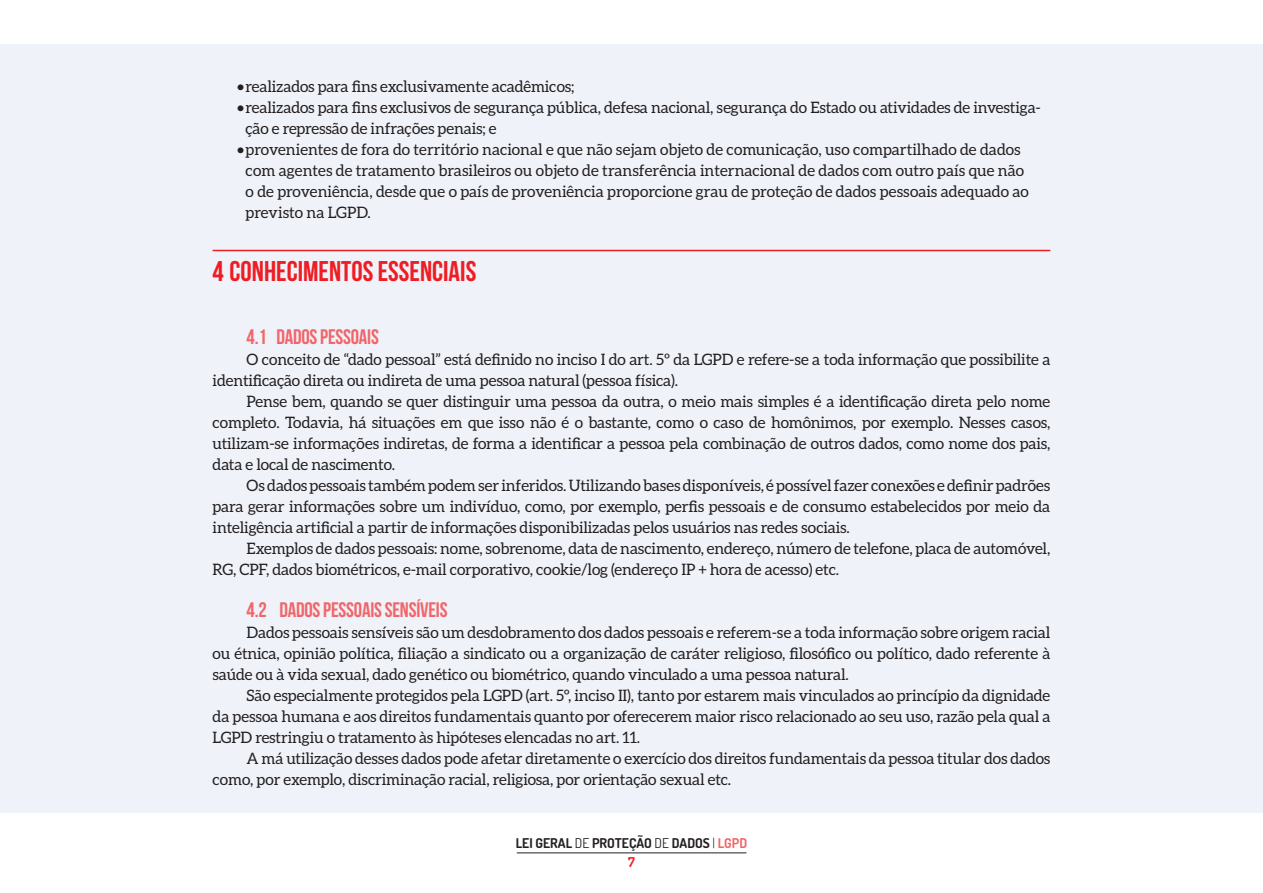
<style>
.page{position:relative;width:1263px;height:893px;background:#fff}
.page>*{position:absolute;margin:0;border:0;box-sizing:border-box;transform-origin:0 0}
.t1{font:700 28.5px "Bebas Neue";color:#ee1d23}
.t2{font:700 21px "Bebas Neue";letter-spacing:-.01em;color:#f1666a}
._01__Texto___PRINCIP{font:15.75px/21px "Aleo";letter-spacing:-.01em;color:#231f20}
.t3{font:700 13.5px "Dosis";color:#231f20}
.t4{font:700 13.5px "Dosis";color:#ee1d23}
.s1{font-weight:400}
.s2{font-weight:300}
.s3{color:#f1666a}
</style>
<div class="page">
<hr style="left:517px;top:853px;width:229px;height:1px;background:#231f20">
<div style="left:0;top:44px;width:1263px;height:768px;background:#eff2f9"></div>
<hr style="left:213px;top:250px;width:837px;height:1px;background:#ee1d23">
<p class="_01__Texto___PRINCIP" style="left:237px;top:76px;width:339px">•realizados para fins exclusivamente acadêmicos;</p>
<p class="_01__Texto___PRINCIP" style="left:246px;top:97px;width:797px;text-indent:-9px">•realizados para fins exclusivos de segurança pública, defesa nacional, segurança do Estado ou atividades de investiga&shy;ção e repressão de infrações penais; e</p>
<p class="_01__Texto___PRINCIP" style="left:246px;top:139px;width:785px;text-indent:-9px">•provenientes de fora do território nacional e que não sejam objeto de comunicação, uso compartilhado de dados com agentes de tratamento brasileiros ou objeto de transferência internacional de dados com outro país que não o de proveniência, desde que o país de proveniência proporcione grau de proteção de dados pessoais adequado ao previsto na LGPD.</p>
<p class="t1" style="left:213px;top:256px;width:265px">4 CONHECIMENTOS ESSENCIAIS</p>
<p class="t2" style="left:247px;top:325px;width:134px">4.1 DADOS PESSOAIS</p>
<p class="_01__Texto___PRINCIP" style="left:213px;top:349px;width:839px;text-indent:34px">O conceito de “dado pessoal” está definido no inciso I do art. 5º da LGPD e refere-se a toda informação que possibilite a identificação direta ou indireta de uma pessoa natural (pessoa física).</p>
<p class="_01__Texto___PRINCIP" style="left:213px;top:391px;width:839px;text-align:justify;text-indent:34px">Pense bem, quando se quer distinguir uma pessoa da outra, o meio mais simples é a identificação direta pelo nome completo. Todavia, há situações em que isso não é o bastante, como o caso de homônimos, por exemplo. Nesses casos, utilizam-se informações indiretas, de forma a identificar a pessoa pela combinação de outros dados, como nome dos pais, data e local de nascimento.</p>
<p class="_01__Texto___PRINCIP" style="left:213px;top:475px;width:839px;text-align:justify;text-indent:34px">Os dados pessoais também podem ser inferidos. Utilizando bases disponíveis, é possível fazer conexões e definir padrões para gerar informações sobre um indivíduo, como, por exemplo, perfis pessoais e de consumo estabelecidos por meio da inteligência artificial a partir de informações disponibilizadas pelos usuários nas redes sociais.</p>
<p class="_01__Texto___PRINCIP" style="left:213px;top:538px;width:839px;text-indent:34px">Exemplos de dados pessoais: nome, sobrenome, data de nascimento, endereço, número de telefone, placa de automóvel,<br>RG, CPF, dados biométricos, e-mail corporativo, cookie/log (endereço IP + hora de acesso) etc.</p>
<p class="t2" style="left:247px;top:598px;width:202px">4.2 DADOS PESSOAIS SENSÍVEIS</p>
<p class="_01__Texto___PRINCIP" style="left:213px;top:622px;width:839px;text-align:justify;text-indent:34px">Dados pessoais sensíveis são um desdobramento dos dados pessoais e referem-se a toda informação sobre origem racial ou étnica, opinião política, filiação a sindicato ou a organização de caráter religioso, filosófico ou político, dado referente à saúde ou à vida sexual, dado genético ou biométrico, quando vinculado a uma pessoa natural.</p>
<p class="_01__Texto___PRINCIP" style="left:213px;top:685px;width:839px;text-align:justify;text-indent:34px">São especialmente protegidos pela LGPD (art. 5º, inciso II), tanto por estarem mais vinculados ao princípio da dignidade da pessoa humana e aos direitos fundamentais quanto por oferecerem maior risco relacionado ao seu uso, razão pela qual a LGPD restringiu o tratamento às hipóteses elencadas no art. 11.</p>
<p class="_01__Texto___PRINCIP" style="left:213px;top:748px;width:839px;text-indent:34px">A má utilização desses dados pode afetar diretamente o exercício dos direitos fundamentais da pessoa titular dos dados como, por exemplo, discriminação racial, religiosa, por orientação sexual etc.</p>
<p class="t3" style="left:516px;top:835px;width:233px">LEI GERAL <span class="s1">DE</span> PROTEÇÃO <span class="s1">DE</span> DADOS <span class="s2">|</span> <span class="s3">LGPD</span></p>
<p class="t4" style="left:628px;top:853px;width:8px">7</p>
</div>
